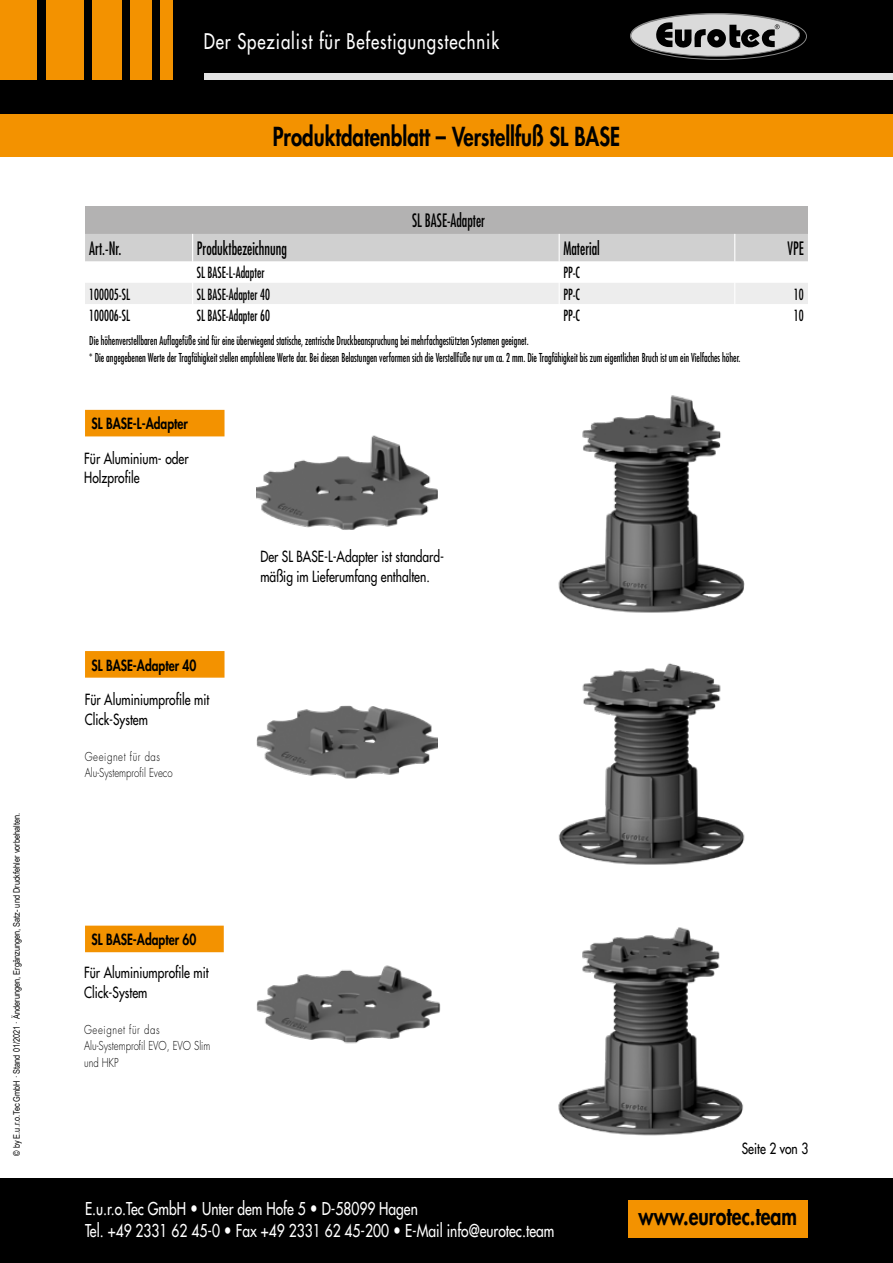
<style>
.page{position:relative;width:893px;height:1263px;background:#fff}
.page>*{position:absolute;margin:0;border:0;box-sizing:border-box;transform-origin:0 0}
.t1{font:800 25.5px "Futura Std";color:#000;scale:.8 1}
.t2{font:800 24.3px "Futura Std";color:#000;scale:.8 1}
.t3{font:500 21px "Futura Std";letter-spacing:.055em;color:#fff;scale:.8 1}
.t4{font:condensed 18px "Futura Std";color:#000;scale:.8 1}
.t5{font:500 17.25px/22.5px "Futura Std";color:#fff;scale:.8 1}
.t6{font:500 15px/19.5px "Futura Std";color:#000;scale:.8 1}
.t7{font:condensed 15px "Futura Std";color:#000;scale:.8 1}
.t8{font:800 15px "Futura Std";color:#000;scale:.8 1}
.t9{font:condensed 12px/17px "Futura Std";color:#000;scale:.8 1}
.t10{font:300 12px/16.5px "Futura Std";color:#000;scale:.8 1}
.t11{font:9px "Arial Narrow";color:#000}
.s1{font-weight:800}
</style>
<div class="page">
<div style="left:0;top:0;width:893px;height:137px;background:#000"></div>
<div style="left:204px;top:74px;width:689px;height:6px;background:#e3e3e3"></div>
<svg style="left:630px;top:13px;width:176px;height:46px"></svg>
<div style="left:631px;top:14px;width:168px;height:42px;background:#dadada;border-radius:50%"></div>
<div style="left:630px;top:14px;width:170px;height:43px;border:1px solid #878787;border-radius:50%"></div>
<div style="left:630px;top:13px;width:177px;height:47px;border:1px solid #878787;border-radius:50%"></div>
<svg style="left:656px;top:22px;width:124px;height:27px"></svg>
<div style="left:0;top:0;width:37px;height:80px;background:#f39200"></div>
<div style="left:46px;top:0;width:38px;height:80px;background:#f39200"></div>
<div style="left:92px;top:0;width:30px;height:80px;background:#f39200"></div>
<div style="left:131px;top:0;width:21px;height:80px;background:#f39200"></div>
<div style="left:161px;top:0;width:12px;height:80px;background:#f39200"></div>
<div style="left:0;top:114px;width:893px;height:43px;background:#f39200"></div>
<div style="left:0;top:1178px;width:893px;height:85px;background:#000"></div>
<div style="left:628px;top:1200px;width:180px;height:37px;background:#f39200"></div>
<div style="left:85px;top:206px;width:723px;height:28px;background:#b3b2b2"></div>
<svg style="left:85px;top:234px;width:723px;height:70px"></svg>
<div style="left:85px;top:410px;width:140px;height:26px;background:#f39200"></div>
<div style="left:85px;top:651px;width:140px;height:27px;background:#f39200;border:2px solid #f39200"></div>
<div style="left:85px;top:926px;width:139px;height:26px;background:#f39200"></div>
<img style="left:256px;top:435px;width:182px;height:95px">
<img style="left:256px;top:705px;width:182px;height:74px">
<img style="left:558px;top:395px;width:187px;height:218px">
<img style="left:558px;top:663px;width:187px;height:202px">
<img style="left:558px;top:927px;width:186px;height:209px">
<img style="left:256px;top:965px;width:185px;height:79px">
<p class="t11" style="left:10px;top:1156px;width:345px;rotate:-90deg">© by E.u.r.o.Tec GmbH · Stand 01/2021 · Änderungen, Ergänzungen, Satz- und Druckfehler vorbehalten.</p>
<h3 class="t3" style="left:204px;top:28px;width:371px">Der Spezialist für Befestigungstechnik</h3>
<h1 class="t1" style="left:273px;top:121px;width:436px">Produktdatenblatt – Verstellfuß SL BASE</h1>
<h3 class="t4" style="left:412px;top:210px;width:93px">SL BASE-Adapter</h3>
<h3 class="t4" style="left:89px;top:238px;width:42px">Art.-Nr.</h3>
<h3 class="t4" style="left:197px;top:238px;width:114px">Produktbezeichnung</h3>
<h3 class="t4" style="left:563px;top:238px;width:47px">Material</h3>
<h3 class="t4" style="left:787px;top:238px;width:22px">VPE</h3>
<p class="t7" style="left:197px;top:264px;width:86px">SL BASE-L-Adapter</p>
<p class="t7" style="left:563px;top:264px;width:22px">PP-C</p>
<p class="t7" style="left:89px;top:285px;width:52px">100005-SL</p>
<p class="t7" style="left:197px;top:285px;width:93px">SL BASE-Adapter 40</p>
<p class="t7" style="left:563px;top:285px;width:22px">PP-C</p>
<p class="t7" style="left:794px;top:285px;width:14px">10</p>
<p class="t7" style="left:89px;top:306px;width:52px">100006-SL</p>
<p class="t7" style="left:197px;top:306px;width:93px">SL BASE-Adapter 60</p>
<p class="t7" style="left:563px;top:306px;width:22px">PP-C</p>
<p class="t7" style="left:794px;top:306px;width:14px">10</p>
<p class="t9" style="left:89px;top:332px;width:816px">Die höhenverstellbaren Auflagefüße sind für eine überwiegend statische, zentrische Druckbeanspruchung bei mehrfachgestützten Systemen geeignet.<br>* Die angegebenen Werte der Tragfähigkeit stellen empfohlene Werte dar. Bei diesen Belastungen verformen sich die Verstellfüße nur um ca. 2 mm. Die Tragfähigkeit bis zum eigentlichen Bruch ist um ein Vielfaches höher.</p>
<p class="t8" style="left:91px;top:414px;width:122px">SL BASE-L-Adapter</p>
<p class="t6" style="left:84px;top:448px;width:132px">Für Aluminium- oder<br>Holzprofile</p>
<p class="t8" style="left:91px;top:655px;width:133px">SL BASE-Adapter 40</p>
<p class="t6" style="left:85px;top:690px;width:157px">Für Aluminiumprofile mit<br>Click-System</p>
<p class="t10" style="left:85px;top:749px;width:112px">Geeignet für das<br>Alu-Systemprofil Eveco</p>
<p class="t6" style="left:260px;top:547px;width:231px">Der SL BASE-L-Adapter ist standard&shy;mäßig im Lieferumfang enthalten.</p>
<p class="t8" style="left:91px;top:930px;width:133px">SL BASE-Adapter 60</p>
<p class="t6" style="left:84px;top:963px;width:157px">Für Aluminiumprofile mit<br>Click-System</p>
<p class="t10" style="left:84px;top:1021px;width:159px">Geeignet für das<br>Alu-Systemprofil EVO, EVO Slim und HKP</p>
<p class="t6" style="left:742px;top:1139px;width:85px">Seite 2 von 3</p>
<h3 class="t5" style="left:85px;top:1197px;width:588px">E.u.r.o.Tec GmbH <span class="s1">•</span> Unter dem Hofe 5 <span class="s1">•</span> D-58099 Hagen<br>Tel. +49 2331 62 45-0 <span class="s1">•</span> Fax +49 2331 62 45-200 <span class="s1">•</span> E-Mail info@eurotec.team</h3>
<h2 class="t2" style="left:638px;top:1201px;width:200px">www.eurotec.team</h2>
</div>
